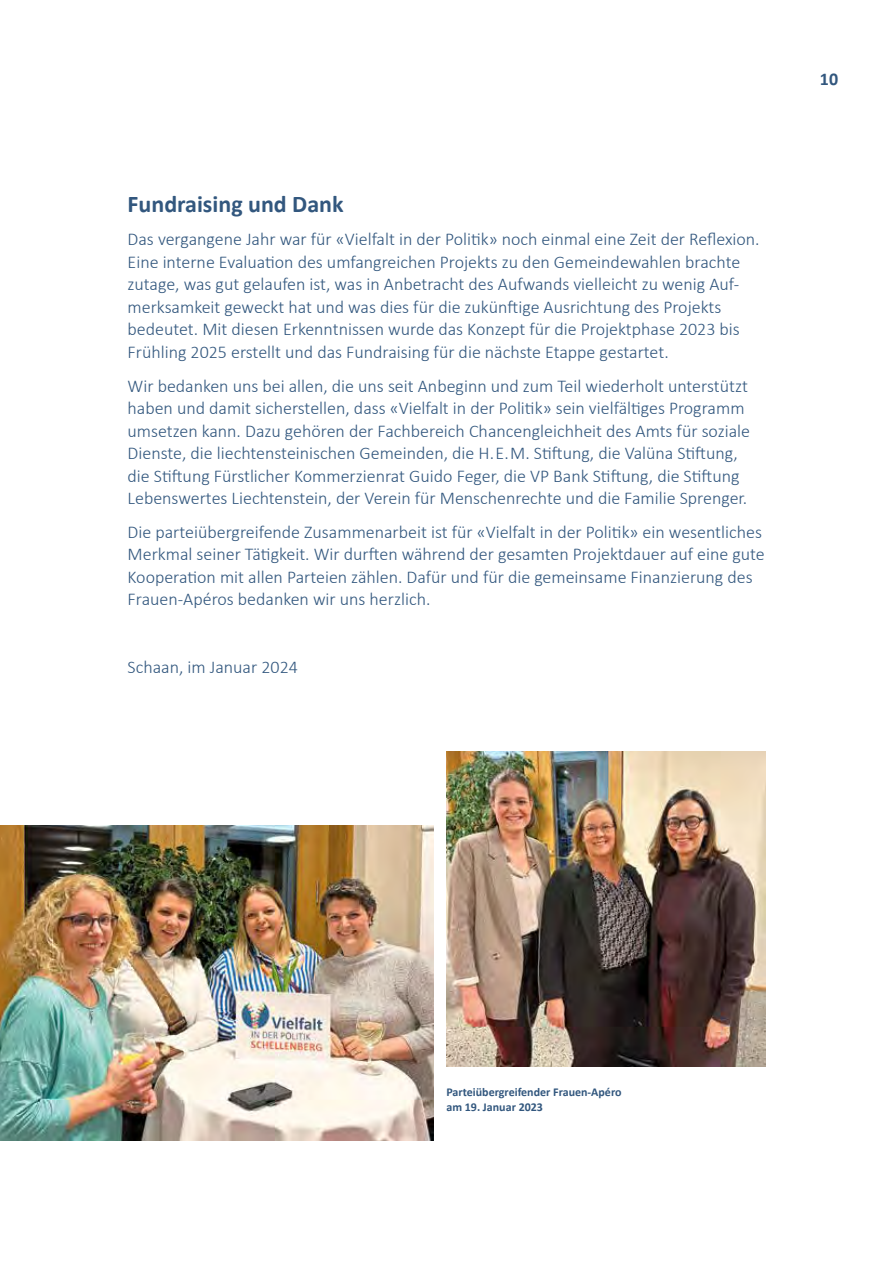
<style>
.page{position:relative;width:893px;height:1263px;background:#fff}
.page>*{position:absolute;margin:0;border:0;box-sizing:border-box;transform-origin:0 0}
.t1{font:700 24px "Calibri";color:#32577e}
.t2{font:300 18px/22.5px "Calibri";color:#32577e}
.t3{font:700 18px "Calibri";color:#32577e}
.t4{font:700 12px/15px "Calibri";color:#32577e}
</style>
<div class="page">
<img style="left:0;top:825px;width:434px;height:315px">
<img style="left:446px;top:751px;width:319px;height:316px">
<h1 class="t1" style="left:128px;top:189px;width:218px">Fundraising und Dank</h1>
<p class="t2" style="left:128px;top:228px;width:634px">Das vergangene Jahr war für «Vielfalt in der Politik» noch einmal eine Zeit der Reflexion.<br>Eine interne Evaluation des umfangreichen Projekts zu den Gemeindewahlen brachte zutage, was gut gelaufen ist, was in Anbetracht des Aufwands vielleicht zu wenig Auf&shy;merksamkeit geweckt hat und was dies für die zukünftige Ausrichtung des Projekts bedeutet. Mit diesen Erkenntnissen wurde das Konzept für die Projektphase 2023 bis Frühling 2025 erstellt und das Fundraising für die nächste Etappe gestartet.</p>
<p class="t2" style="left:128px;top:374px;width:624px">Wir bedanken uns bei allen, die uns seit Anbeginn und zum Teil wiederholt unterstützt haben und damit sicherstellen, dass «Vielfalt in der Politik» sein vielfältiges Programm umsetzen kann. Dazu gehören der Fachbereich Chancengleichheit des Amts für soziale Dienste, die liechtensteinischen Gemeinden, die H. E. M. Stiftung, die Valüna Stiftung, die Stiftung Fürstlicher Kommerzienrat Guido Feger, die VP Bank Stiftung, die Stiftung Lebenswertes Liechtenstein, der Verein für Menschenrechte und die Familie Sprenger.</p>
<p class="t2" style="left:128px;top:520px;width:639px">Die parteiübergreifende Zusammenarbeit ist für «Vielfalt in der Politik» ein wesentliches Merkmal seiner Tätigkeit. Wir durften während der gesamten Projektdauer auf eine gute Kooperation mit allen Parteien zählen. Dafür und für die gemeinsame Finanzierung des Frauen-Apéros bedanken wir uns herzlich.</p>
<p class="t2" style="left:128px;top:655px;width:172px">Schaan, im Januar 2024</p>
<p class="t3" style="left:820px;top:68px;width:20px">10</p>
<p class="t4" style="left:446px;top:1084px;width:177px">Parteiübergreifender Frauen-Apéro am 19. Januar 2023</p>
</div>
